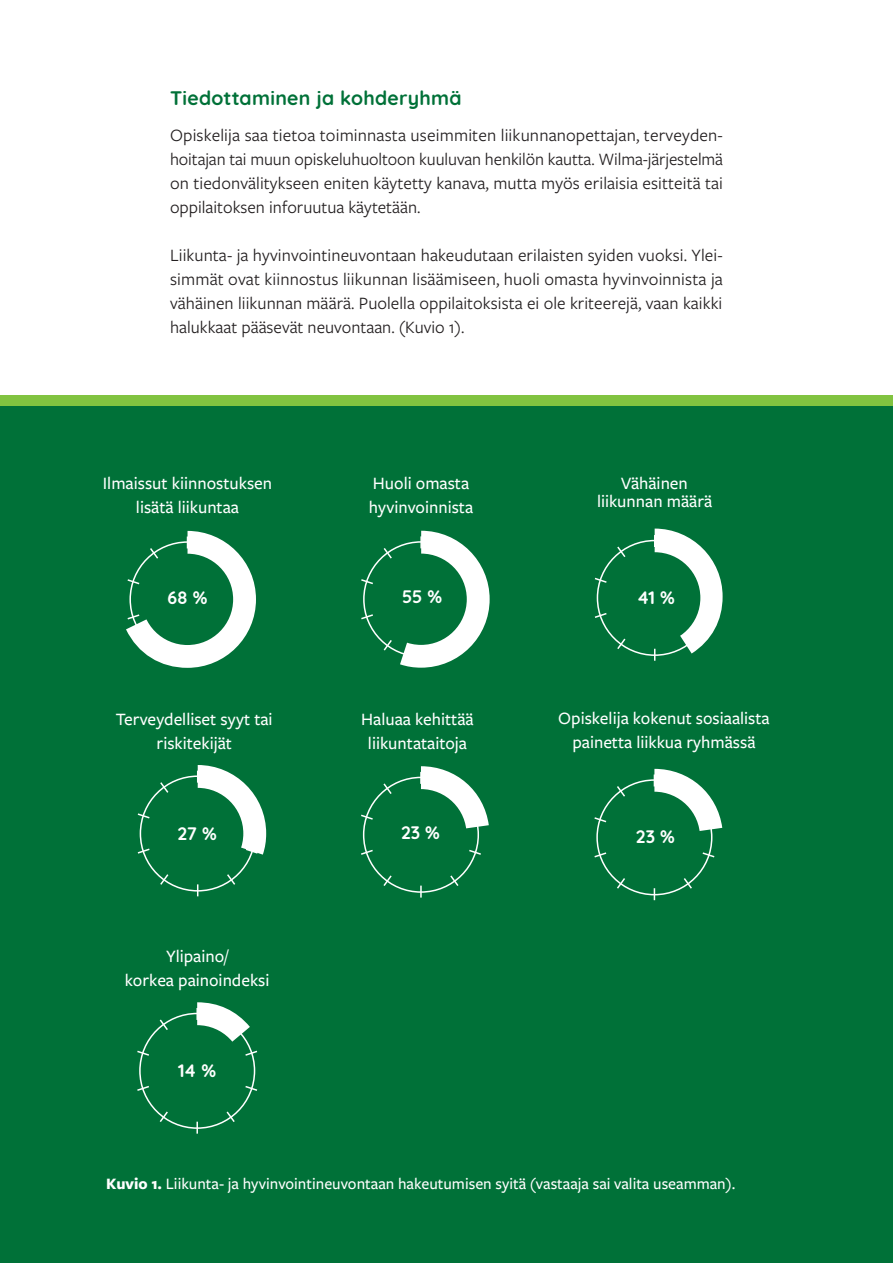
<style>
.page{position:relative;width:893px;height:1263px;background:#fff}
.page>*{position:absolute;margin:0;border:0;box-sizing:border-box;transform-origin:0 0}
.t1{font:700 19.5px "Quicksand";letter-spacing:.015em;color:#007138}
.t2{font:18px/24px "Freight Sans Pro";color:#231f20;text-align:justify}
.t3{font:500 18px/24px "Freight Sans Pro";color:#fff;text-align:center}
.t4{font:700 18px "Quicksand";letter-spacing:-.025em;color:#fff}
.t5{font:500 16.5px "Freight Sans Pro";color:#fff}
.s1{font-weight:700}
</style>
<div class="page">
<div style="left:0;top:406px;width:893px;height:857px;background:#007138"></div>
<svg style="left:616px;top:546px;width:11px;height:11px"></svg>
<svg style="left:594px;top:576px;width:13px;height:8px"></svg>
<svg style="left:594px;top:612px;width:13px;height:7px"></svg>
<svg style="left:616px;top:638px;width:11px;height:11px"></svg>
<svg style="left:654px;top:529px;width:69px;height:132px"></svg>
<div style="left:609px;top:552px;width:91px;height:91px;background:#007138;border-radius:50%"></div>
<svg style="left:382px;top:548px;width:11px;height:11px"></svg>
<svg style="left:361px;top:578px;width:12px;height:7px"></svg>
<svg style="left:361px;top:613px;width:12px;height:7px"></svg>
<svg style="left:382px;top:640px;width:11px;height:11px"></svg>
<svg style="left:400px;top:531px;width:90px;height:137px"></svg>
<div style="left:375px;top:554px;width:92px;height:91px;background:#007138;border-radius:50%"></div>
<svg style="left:126px;top:531px;width:130px;height:137px"></svg>
<div style="left:142px;top:554px;width:91px;height:91px;background:#007138;border-radius:50%"></div>
<svg style="left:382px;top:783px;width:11px;height:11px"></svg>
<svg style="left:361px;top:813px;width:12px;height:8px"></svg>
<svg style="left:361px;top:848px;width:12px;height:8px"></svg>
<svg style="left:382px;top:875px;width:11px;height:11px"></svg>
<svg style="left:420px;top:886px;width:2px;height:11px"></svg>
<svg style="left:449px;top:875px;width:11px;height:11px"></svg>
<svg style="left:469px;top:848px;width:12px;height:8px"></svg>
<svg style="left:420px;top:766px;width:69px;height:69px"></svg>
<div style="left:375px;top:789px;width:92px;height:91px;background:#007138;border-radius:50%"></div>
<svg style="left:615px;top:786px;width:12px;height:11px"></svg>
<svg style="left:594px;top:816px;width:13px;height:7px"></svg>
<svg style="left:594px;top:851px;width:13px;height:8px"></svg>
<svg style="left:615px;top:878px;width:12px;height:11px"></svg>
<svg style="left:654px;top:888px;width:1px;height:12px"></svg>
<svg style="left:682px;top:878px;width:11px;height:11px"></svg>
<svg style="left:702px;top:851px;width:13px;height:8px"></svg>
<svg style="left:654px;top:769px;width:68px;height:68px"></svg>
<div style="left:609px;top:792px;width:91px;height:91px;background:#007138;border-radius:50%"></div>
<svg style="left:158px;top:1019px;width:11px;height:11px"></svg>
<svg style="left:137px;top:1049px;width:12px;height:8px"></svg>
<svg style="left:137px;top:1085px;width:12px;height:7px"></svg>
<svg style="left:158px;top:1111px;width:11px;height:11px"></svg>
<svg style="left:196px;top:1122px;width:2px;height:12px"></svg>
<svg style="left:225px;top:1111px;width:11px;height:11px"></svg>
<svg style="left:245px;top:1085px;width:13px;height:7px"></svg>
<svg style="left:196px;top:1002px;width:62px;height:69px"></svg>
<div style="left:152px;top:1025px;width:91px;height:91px;background:#007138;border-radius:50%"></div>
<svg style="left:159px;top:782px;width:11px;height:11px"></svg>
<svg style="left:137px;top:812px;width:13px;height:8px"></svg>
<svg style="left:137px;top:847px;width:13px;height:8px"></svg>
<svg style="left:159px;top:874px;width:11px;height:11px"></svg>
<svg style="left:197px;top:884px;width:1px;height:12px"></svg>
<svg style="left:226px;top:874px;width:11px;height:11px"></svg>
<svg style="left:197px;top:765px;width:69px;height:90px"></svg>
<div style="left:152px;top:788px;width:91px;height:91px;background:#007138;border-radius:50%"></div>
<div style="left:0;top:395px;width:893px;height:11px;background:#81c340"></div>
<p class="t1" style="left:170px;top:81px;width:293px">Tiedottaminen ja kohderyhmä</p>
<p class="t2" style="left:170px;top:123px;width:554px">Opiskelija saa tietoa toiminnasta useimmiten liikunnanopettajan, terveyden&shy;hoitajan tai muun opiskeluhuoltoon kuuluvan henkilön kautta. Wilma-järjestelmä on tiedonvälitykseen eniten käytetty kanava, mutta myös erilaisia esitteitä tai oppilaitoksen inforuutua käytetään.</p>
<p class="t2" style="left:170px;top:243px;width:554px">Liikunta- ja hyvinvointineuvontaan hakeudutaan erilaisten syiden vuoksi. Ylei&shy;simmät ovat kiinnostus liikunnan lisäämiseen, huoli omasta hyvinvoinnista ja vähäinen liikunnan määrä. Puolella oppilaitoksista ei ole kriteerejä, vaan kaikki halukkaat pääsevät neuvontaan. (Kuvio 1).</p>
<p class="t3" style="left:103px;top:471px;width:171px">Ilmaissut kiinnostuksen lisätä liikuntaa</p>
<p class="t4" style="left:168px;top:582px;width:41px">68 %</p>
<p class="t3" style="left:116px;top:706px;width:158px">Terveydelliset syyt tai riskitekijät</p>
<p class="t4" style="left:178px;top:818px;width:41px">27 %</p>
<p class="t3" style="left:125px;top:943px;width:146px">Ylipaino/<br>korkea painoindeksi</p>
<p class="t4" style="left:178px;top:1056px;width:40px">14 %</p>
<p class="t3" style="left:369px;top:471px;width:106px;text-align:left">Huoli omasta hyvinvoinnista</p>
<p class="t3" style="left:597px;top:473px;width:117px;line-height:18.1px">Vähäinen liikunnan määrä</p>
<p class="t4" style="left:402px;top:582px;width:42px">55 %</p>
<p class="t4" style="left:637px;top:583px;width:40px">41 %</p>
<p class="t3" style="left:361px;top:706px;width:114px">Haluaa kehittää liikuntataitoja</p>
<p class="t3" style="left:558px;top:706px;width:213px">Opiskelija kokenut sosiaalista painetta liikkua ryhmässä</p>
<p class="t4" style="left:401px;top:818px;width:40px">23 %</p>
<p class="t4" style="left:636px;top:821px;width:40px">23 %</p>
<p class="t5" style="left:106px;top:1172px;width:631px"><span class="s1">Kuvio 1.</span> Liikunta- ja hyvinvointineuvontaan hakeutumisen syitä (vastaaja sai valita useamman).</p>
</div>
